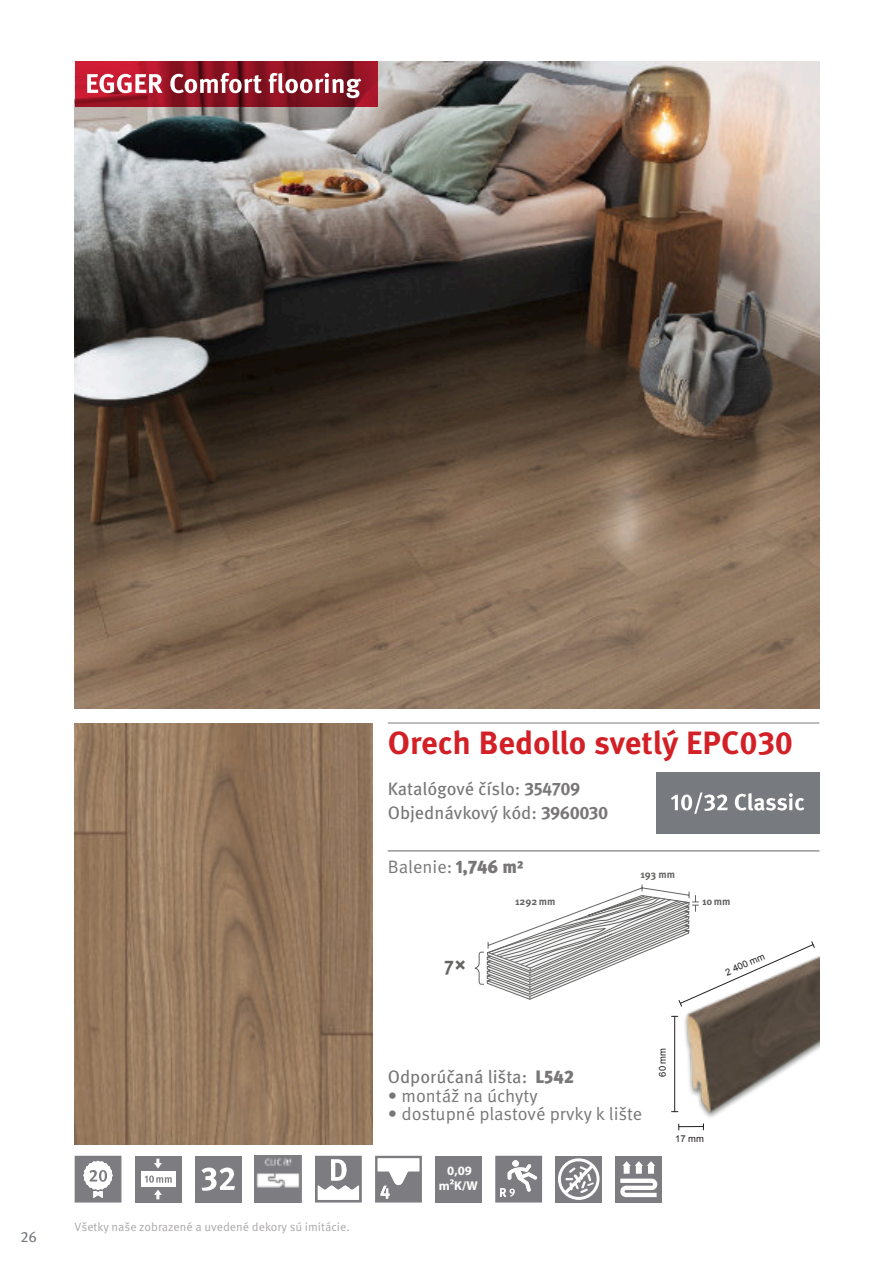
<style>
.page{position:relative;width:894px;height:1264px;background:#fff}
.page>*{position:absolute;margin:0;border:0;box-sizing:border-box;transform-origin:0 0}
.t1{font:700 32.25px "Meta Pro";color:#d22026}
.t2{font:700 19.8px "Meta Pro";color:#636362}
.t3{font:18px/24.2px "Meta Pro";color:#787676}
.t4{font:18px "Meta Pro";color:#787676}
.t5{font:15px "Meta Pro";color:#777b80}
.t6{font:700 12.75px/15.3px "Myriad Pro";color:#fff;text-align:center}
.t7{font:12px "Meta Pro";color:#aaa8a7}
.t8{font:700 10.35px "Meta Pro";color:#636362}
.t9{font:9.45px "Arial";color:#231f20}
.s1{font-weight:700}
.s2{font-weight:900}
</style>
<div class="page">
<img style="left:75px;top:61px;width:744px;height:647px">
<svg style="left:75px;top:61px;width:302px;height:46px;background:#981425"></svg>
<svg style="left:87px;top:74px;width:75px;height:19px"></svg>
<svg style="left:170px;top:73px;width:91px;height:20px"></svg>
<svg style="left:269px;top:73px;width:92px;height:25px"></svg>
<hr style="left:387px;top:722px;width:432px;height:1px;background:#777b80">
<img style="left:75px;top:723px;width:297px;height:421px">
<img style="left:674px;top:956px;width:145px;height:175px">
<svg style="left:678px;top:1123px;width:25px;height:6px"></svg>
<hr style="left:674px;top:1016px;width:1px;height:95px;background:#231f20">
<svg style="left:474px;top:884px;width:340px;height:122px"></svg>
<svg style="left:75px;top:1155px;width:46px;height:47px"></svg>
<hr style="left:387px;top:850px;width:432px;height:1px;background:#646362">
<div style="left:655px;top:772px;width:164px;height:61px;background:#777b80"></div>
<svg style="left:671px;top:792px;width:56px;height:21px"></svg>
<svg style="left:734px;top:793px;width:70px;height:17px"></svg>
<svg style="left:495px;top:1155px;width:47px;height:47px;background:#969699"></svg>
<div style="left:435px;top:1155px;width:47px;height:47px;background:#7d7d81"></div>
<svg style="left:375px;top:1155px;width:47px;height:47px"></svg>
<div style="left:135px;top:1155px;width:46px;height:47px;background:#7d7d81"></div>
<svg style="left:154px;top:1158px;width:8px;height:10px"></svg>
<svg style="left:154px;top:1189px;width:8px;height:10px"></svg>
<div style="left:141px;top:1171px;width:34px;height:15px;background:#fff"></div>
<svg style="left:144px;top:1175px;width:28px;height:7px"></svg>
<div style="left:555px;top:1155px;width:47px;height:47px;background:#7d7d81"></div>
<svg style="left:558px;top:1158px;width:41px;height:41px"></svg>
<svg style="left:315px;top:1155px;width:46px;height:47px"></svg>
<img style="left:255px;top:1155px;width:46px;height:47px">
<div style="left:195px;top:1155px;width:46px;height:47px;background:#7d7d81"></div>
<svg style="left:201px;top:1167px;width:34px;height:23px"></svg>
<div style="left:615px;top:1155px;width:47px;height:47px;background:#7d7d81"></div>
<svg style="left:620px;top:1161px;width:37px;height:35px"></svg>
<p class="t5" style="left:20px;top:1230px;width:18px">26</p>
<p class="t7" style="left:75px;top:1222px;width:276px">Všetky naše zobrazené a uvedené dekory sú imitácie.</p>
<h1 class="t1" style="left:387px;top:729px;width:406px">Orech Bedollo svetlý EPC030</h1>
<p class="t3" style="left:387px;top:778px;width:222px">Katalógové číslo: <span class="s1">354709<br></span>Objednávkový kód: <span class="s1">3960030</span></p>
<p class="t4" style="left:387px;top:859px;width:137px">Balenie: <span class="s2">1,746 m²</span></p>
<p class="t2" style="left:444px;top:955px;width:24px">7×</p>
<p class="t8" style="left:515px;top:897px;width:42px">1292 mm</p>
<p class="t8" style="left:640px;top:869px;width:36px">193 mm</p>
<p class="t8" style="left:702px;top:897px;width:30px">10 mm</p>
<p class="t9" style="left:724px;top:968px;width:43px;rotate:-23deg">2 400 mm</p>
<p class="t3" style="left:387px;top:1066px;width:188px">Odporúčaná lišta: <span class="s2">L542</span></p>
<p class="t4" style="left:387px;top:1087px;width:151px">• montáž na úchyty</p>
<p class="t4" style="left:387px;top:1106px;width:256px">• dostupné plastové prvky k lište</p>
<p class="t9" style="left:658px;top:1076px;width:30px;rotate:-90deg">60 mm</p>
<p class="t6" style="left:438px;top:1163px;width:40px">0,09 m²K/W</p>
<p class="t9" style="left:675px;top:1135px;width:30px">17 mm</p>
</div>
